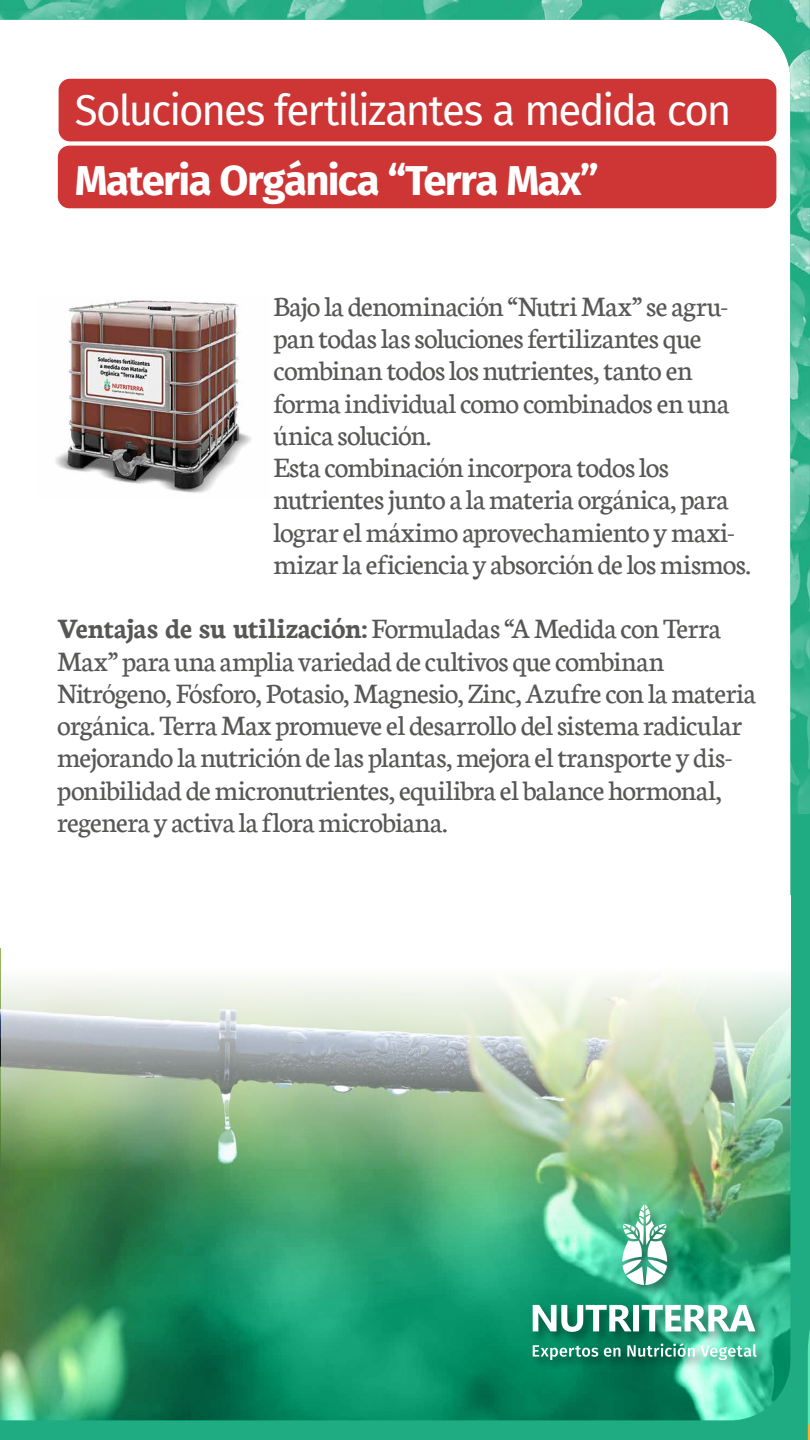
<style>
.page{position:relative;width:810px;height:1440px;background:#fff}
.page>*{position:absolute;margin:0;border:0;box-sizing:border-box;transform-origin:0 0}
.t1{font:42px "Fira Sans";letter-spacing:-.045em;color:#fff}
.t2{font:700 42px "Fira Sans";letter-spacing:-.04em;color:#fff}
.t3{font:30px/32.2px "Neuton";letter-spacing:-.02em;color:#575756}
.s1{font-weight:700}
</style>
<div class="page">
<svg style="left:0;top:814px;width:809px;height:626px"></svg>
<img style="left:0;top:0;width:809px;height:814px">
<hr style="left:809px;top:0;width:1px;height:1438px;background:#20ac82">
<svg style="left:806px;top:1425px;width:4px;height:15px"></svg>
<svg style="left:809px;top:396px;width:1px;height:13px"></svg>
<svg style="left:809px;top:649px;width:1px;height:13px"></svg>
<svg style="left:809px;top:748px;width:1px;height:13px"></svg>
<div style="left:58px;top:146px;width:718px;height:62px;background:#ce3535;border-radius:11px"></div>
<div style="left:59px;top:79px;width:717px;height:62px;background:#ce3535;border-radius:11px"></div>
<img style="left:38px;top:297px;width:231px;height:201px">
<svg style="left:0;top:948px;width:810px;height:477px;background:#299769"></svg>
<img style="left:527px;top:1199px;width:246px;height:178px">
<svg style="left:533px;top:1345px;width:65px;height:15px"></svg>
<svg style="left:604px;top:1348px;width:16px;height:9px"></svg>
<svg style="left:627px;top:1343px;width:130px;height:17px;background:#70bfa7"></svg>
<svg style="left:533px;top:1305px;width:222px;height:27px"></svg>
<svg style="left:622px;top:1205px;width:45px;height:80px"></svg>
<img style="left:1px;top:895px;width:789px;height:276px">
<h1 class="t1" style="left:75px;top:78px;width:658px">Soluciones fertilizantes a medida con</h1>
<h1 class="t2" style="left:75px;top:144px;width:526px">Materia Orgánica “Terra Max”</h1>
<p class="t3" style="left:274px;top:290px;width:479px">Bajo la denominación “Nutri Max” se agru&shy;pan todas las soluciones fertilizantes que combinan todos los nutrientes, tanto en forma individual como combinados en una única solución.<br>Esta combinación incorpora todos los nutrientes junto a la materia orgánica, para lograr el máximo aprovechamiento y maxi&shy;mizar la eficiencia y absorción de los mismos.</p>
<p class="t3" style="left:57px;top:613px;width:700px"><span class="s1">Ventajas de su utilización:</span> Formuladas “A Medida con Terra Max” para una amplia variedad de cultivos que combinan Nitrógeno, Fósforo, Potasio, Magnesio, Zinc, Azufre con la materia orgánica. Terra Max promueve el desarrollo del sistema radicular mejorando la nutrición de las plantas, mejora el transporte y dis&shy;ponibilidad de micronutrientes, equilibra el balance hormonal, regenera y activa la flora microbiana.</p>
</div>
